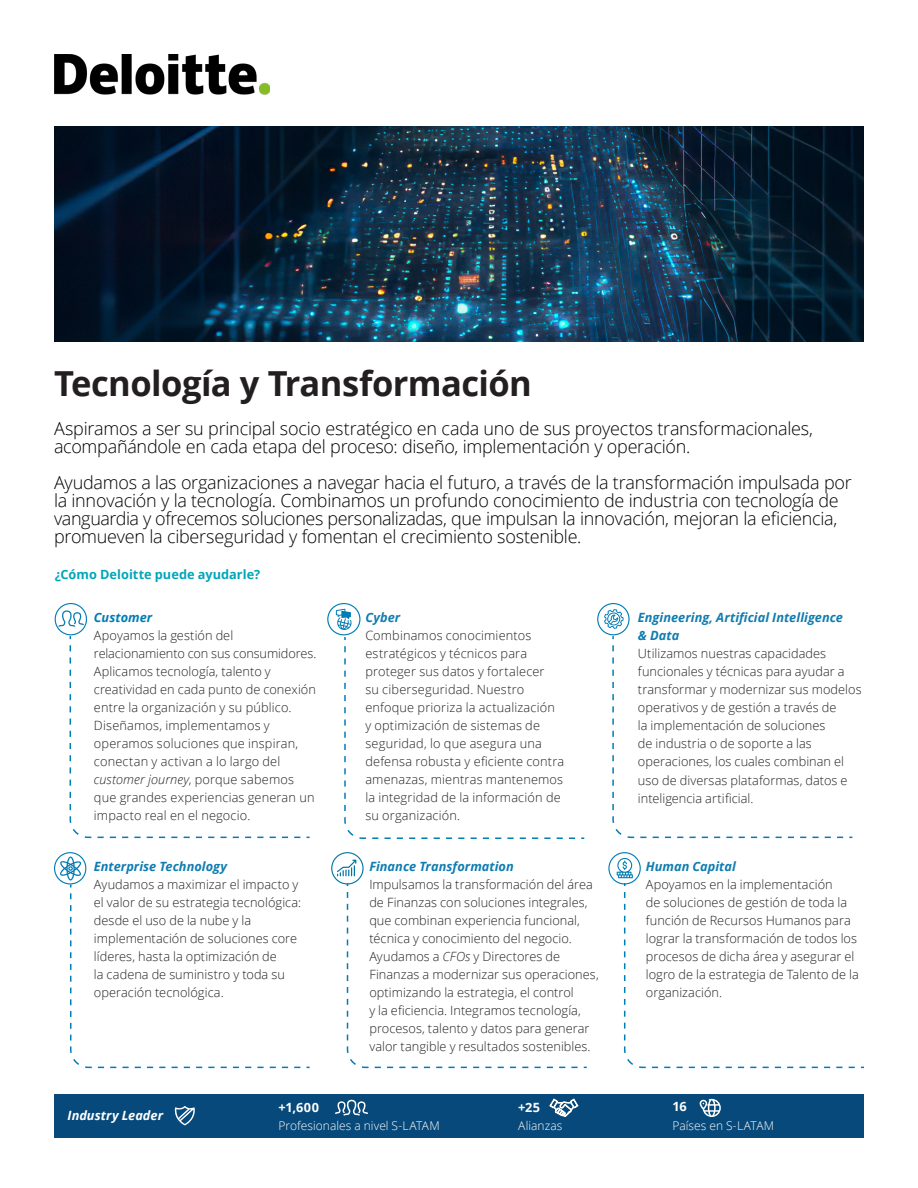
<style>
.page{position:relative;width:918px;height:1188px;background:#fff}
.page>*{position:absolute;margin:0;border:0;box-sizing:border-box;transform-origin:0 0}
.t1{font:700 34.5px "Open Sans";letter-spacing:-.015em;color:#231f20}
.t2{font:300 18px/18px "Open Sans";letter-spacing:-.015em;color:#010101}
.t3{font:300 12.75px/18px "Open Sans";letter-spacing:.005em;color:#231f20}
.t4{font:italic 700 12.75px/18px "Open Sans";color:#107cb0}
.t5{font:700 12.75px "Open Sans";letter-spacing:.005em;color:#00a6b9}
.t6{font:italic 700 12.75px "Open Sans";color:#fff}
.t7{font:700 12.75px "Open Sans";letter-spacing:.025em;color:#fff}
.t8{font:italic 700 12.75px "Open Sans";color:#007db5}
.t9{font:300 12px "Open Sans";letter-spacing:.005em;color:#fff}
.s1{font-style:italic}
</style>
<div class="page">
<img style="left:54px;top:126px;width:810px;height:216px">
<img style="left:54px;top:54px;width:216px;height:40px">
<svg style="left:70px;top:885px;width:240px;height:184px"></svg>
<svg style="left:69px;top:635px;width:241px;height:204px"></svg>
<svg style="left:344px;top:637px;width:241px;height:202px"></svg>
<svg style="left:612px;top:635px;width:241px;height:204px"></svg>
<svg style="left:346px;top:885px;width:241px;height:184px"></svg>
<svg style="left:623px;top:885px;width:241px;height:184px"></svg>
<div style="left:54px;top:1094px;width:810px;height:43px;background:#07497a"></div>
<svg style="left:175px;top:1106px;width:20px;height:19px"></svg>
<svg style="left:335px;top:1100px;width:33px;height:16px"></svg>
<svg style="left:549px;top:1098px;width:29px;height:19px"></svg>
<svg style="left:700px;top:1099px;width:21px;height:18px"></svg>
<svg style="left:55px;top:603px;width:32px;height:32px"></svg>
<svg style="left:327px;top:603px;width:34px;height:32px"></svg>
<svg style="left:597px;top:603px;width:33px;height:32px"></svg>
<svg style="left:54px;top:852px;width:32px;height:33px"></svg>
<svg style="left:331px;top:852px;width:33px;height:33px"></svg>
<svg style="left:608px;top:852px;width:33px;height:33px"></svg>
<h1 class="t1" style="left:54px;top:359px;width:479px">Tecnología y Transformación</h1>
<h2 class="t2" style="left:54px;top:419px;width:761px">Aspiramos a ser su principal socio estratégico en cada uno de sus proyectos transformacionales, acompañándole en cada etapa del proceso: diseño, implementación y operación.</h2>
<p class="t2" style="left:54px;top:473px;width:799px">Ayudamos a las organizaciones a navegar hacia el futuro, a través de la transformación impulsada por la innovación y la tecnología. Combinamos un profundo conocimiento de industria con tecnología de vanguardia y ofrecemos soluciones personalizadas, que impulsan la innovación, mejoran la eficiencia, promueven la ciberseguridad y fomentan el crecimiento sostenible.</p>
<p class="t5" style="left:55px;top:566px;width:207px">¿Cómo Deloitte puede ayudarle?</p>
<p class="t8" style="left:94px;top:609px;width:60px">Customer</p>
<p class="t3" style="left:94px;top:626px;width:224px">Apoyamos la gestión del relacionamiento con sus consumidores.<br>Aplicamos tecnología, talento y creatividad en cada punto de conexión entre la organización y su público.<br>Diseñamos, implementamos y operamos soluciones que inspiran, conectan y activan a lo largo del <span class="s1">customer journey</span>, porque sabemos que grandes experiencias generan un impacto real en el negocio.</p>
<p class="t4" style="left:94px;top:857px;width:135px">Enterprise Technology</p>
<p class="t3" style="left:94px;top:875px;width:209px">Ayudamos a maximizar el impacto y el valor de su estrategia tecnológica: desde el uso de la nube y la implementación de soluciones core líderes, hasta la optimización de<br>la cadena de suministro y toda su operación tecnológica.</p>
<p class="t4" style="left:365px;top:608px;width:36px">Cyber</p>
<p class="t3" style="left:365px;top:626px;width:200px">Combinamos conocimientos estratégicos y técnicos para proteger sus datos y fortalecer<br>su ciberseguridad. Nuestro enfoque prioriza la actualización<br>y optimización de sistemas de seguridad, lo que asegura una defensa robusta y eficiente contra amenazas, mientras mantenemos la integridad de la información de su organización.</p>
<p class="t4" style="left:369px;top:857px;width:146px">Finance Transformation</p>
<p class="t3" style="left:369px;top:875px;width:231px">Impulsamos la transformación del área de Finanzas con soluciones integrales, que combinan experiencia funcional, técnica y conocimiento del negocio.<br>Ayudamos a <span class="s1">CFOs</span> y Directores de Finanzas a modernizar sus operaciones, optimizando la estrategia, el control<br>y la eficiencia. Integramos tecnología, procesos, talento y datos para generar valor tangible y resultados sostenibles.</p>
<p class="t4" style="left:638px;top:609px;width:207px">Engineering, Artificial Intelligence &amp; Data</p>
<p class="t3" style="left:638px;top:645px;width:225px">Utilizamos nuestras capacidades funcionales y técnicas para ayudar a transformar y modernizar sus modelos operativos y de gestión a través de<br>la implementación de soluciones<br>de industria o de soporte a las operaciones, los cuales combinan el uso de diversas plataformas, datos e inteligencia artificial.</p>
<p class="t4" style="left:646px;top:857px;width:92px">Human Capital</p>
<p class="t3" style="left:646px;top:875px;width:214px">Apoyamos en la implementación<br>de soluciones de gestión de toda la función de Recursos Humanos para lograr la transformación de todos los procesos de dicha área y asegurar el logro de la estrategia de Talento de la organización.</p>
<p class="t6" style="left:68px;top:1106px;width:97px">Industry Leader</p>
<p class="t7" style="left:279px;top:1098px;width:42px">+1,600</p>
<p class="t7" style="left:518px;top:1098px;width:23px">+25</p>
<p class="t7" style="left:673px;top:1098px;width:16px">16</p>
<p class="t9" style="left:279px;top:1118px;width:163px">Profesionales a nivel S-LATAM</p>
<p class="t9" style="left:518px;top:1118px;width:46px">Alianzas</p>
<p class="t9" style="left:673px;top:1118px;width:103px">Países en S-LATAM</p>
</div>
